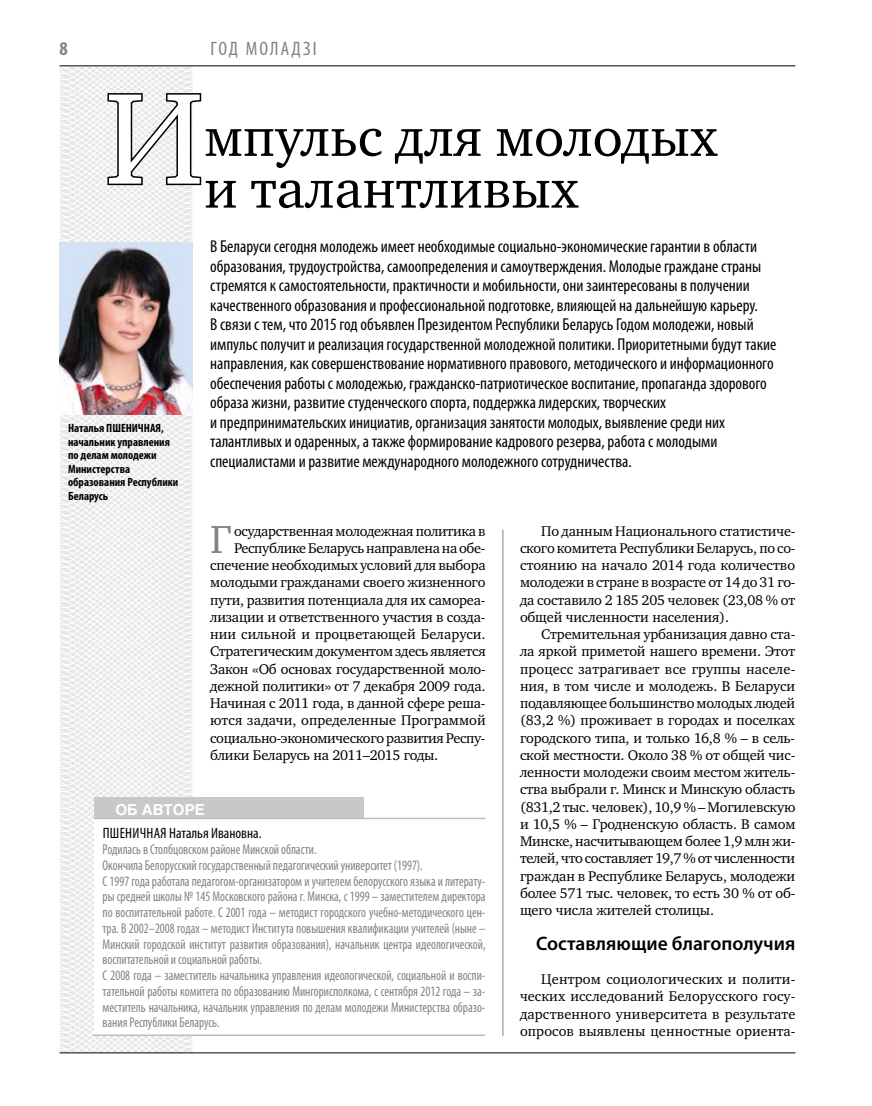
<style>
.page{position:relative;width:872px;height:1106px;background:#fff}
.page>*{position:absolute;margin:0;border:0;box-sizing:border-box;transform-origin:0 0}
.t1{font:132.6px "Charter C";color:#fff}
.t2{font:55.5px/51.8px "Charter C";color:#000}
.t3{font:40.05px "Charter C";color:#808285}
.t4{font:600 19.5px "Myriad Pro";color:#000}
.t5{font:condensed 19.5px "Myriad Pro";color:#808285}
.t6{font:700 condensed 19.5px "Myriad Pro";color:#808285}
.t7{font:condensed 17.25px/19.5px "Myriad Pro";color:#000}
.t8{font:condensed 15px "Myriad Pro";color:#000}
.t9{font:700 15px "Helios";color:#fff}
.t10{font:14.4px/17.2px "Charter C";letter-spacing:-.015em;color:#000;text-align:justify}
.t11{font:14.4px "Charter C";letter-spacing:.005em;color:#000}
.t12{font:condensed 14.25px/15.8px "Myriad Pro";color:#808285;scale:.9 1}
.t13{font:700 condensed 12px/13.5px "Myriad Pro";color:#000}
</style>
<div class="page">
<svg style="left:59px;top:65px;width:192px;height:989px"></svg>
<hr style="left:60px;top:1052px;width:735px;height:1px;background:#000">
<hr style="left:60px;top:65px;width:735px;height:1px;background:#000">
<hr style="left:502px;top:529px;width:1px;height:507px;background:#808285">
<svg style="left:106px;top:92px;width:97px;height:95px"></svg>
<div style="left:94px;top:797px;width:270px;height:23px;background:#c6c8ca"></div>
<div style="left:94px;top:818px;width:391px;height:218px;background:#fff"></div>
<hr style="left:93px;top:1034px;width:392px;height:2px;background:#bcbdc0">
<hr style="left:94px;top:817px;width:391px;height:2px;background:#bcbdc0">
<img style="left:60px;top:242px;width:132px;height:173px">
<h3 class="t6" style="left:60px;top:37px;width:10px">8</h3>
<h3 class="t5" style="left:210px;top:37px;width:108px">Год моладзі</h3>
<h1 class="t1" style="left:105px;top:65px;width:101px">И</h1>
<h2 class="t2" style="left:204px;top:112px;width:515px">мпульс для молодых и талантливых</h2>
<p class="t7" style="left:210px;top:237px;width:567px">В Беларуси сегодня молодежь имеет необходимые социально-экономические гарантии в области образования, трудоустройства, самоопределения и самоутверждения. Молодые граждане страны стремятся к самостоятельности, практичности и мобильности, они заинтересованы в получении качественного образования и профессиональной подготовке, влияющей на дальнейшую карьеру.<br>В связи с тем, что 2015 год объявлен Президентом Республики Беларусь Годом молодежи, новый импульс получит и реализация государственной молодежной политики. Приоритетными будут такие направления, как совершенствование нормативного правового, методического и информационного обеспечения работы с молодежью, гражданско-патриотическое воспитание, пропаганда здорового образа жизни, развитие студенческого спорта, поддержка лидерских, творческих<br>и предпринимательских инициатив, организация занятости молодых, выявление среди них талантливых и одаренных, а также формирование кадрового резерва, работа с молодыми специалистами и развитие международного молодежного сотрудничества.</p>
<p class="t13" style="left:68px;top:421px;width:112px">Наталья ПШЕНИЧНАЯ, начальник управления по делам молодежи<br>Министерства образования Республики<br>Беларусь</p>
<h3 class="t3" style="left:210px;top:517px;width:23px">Г</h3>
<p class="t10" style="left:234px;top:522px;width:253px">осударственная молодежная политика в</p>
<p class="t10" style="left:234px;top:539px;width:253px">Республике Беларусь направлена на обе-</p>
<p class="t10" style="left:210px;top:556px;width:277px">спечение необходимых условий для выбора</p>
<p class="t10" style="left:210px;top:574px;width:277px">молодыми гражданами своего жизненного</p>
<p class="t10" style="left:210px;top:591px;width:277px">пути, развития потенциала для их самореа-</p>
<p class="t10" style="left:210px;top:608px;width:277px">лизации и ответственного участия в созда-</p>
<p class="t11" style="left:210px;top:626px;width:277px">нии сильной и процветающей Беларуси.</p>
<p class="t10" style="left:210px;top:643px;width:277px">Стратегическим документом здесь является</p>
<p class="t10" style="left:210px;top:660px;width:277px">Закон «Об основах государственной моло-</p>
<p class="t10" style="left:210px;top:677px;width:277px">дежной политики» от 7 декабря 2009 года.</p>
<p class="t10" style="left:210px;top:694px;width:277px">Начиная с 2011 года, в данной сфере реша-</p>
<p class="t10" style="left:210px;top:712px;width:277px">ются задачи, определенные Программой</p>
<p class="t10" style="left:210px;top:729px;width:277px">социально-экономического развития Респу-</p>
<p class="t10" style="left:210px;top:746px;width:230px">блики Беларусь на 2011–2015 годы.</p>
<p class="t9" style="left:115px;top:801px;width:91px">об авторе</p>
<p class="t8" style="left:103px;top:824px;width:160px">Пшеничная Наталья Ивановна.</p>
<p class="t12" style="left:103px;top:841px;width:427px">Родилась в Столбцовском районе Минской области.<br>Окончила Белорусский государственный педагогический университет (1997).<br>C 1997 года работала педагогом-организатором и учителем белорусского языка и литерату&shy;ры средней школы № 145 Московского района г. Минска, с 1999 – заместителем директора по воспитательной работе. С 2001 года – методист городского учебно-методического цен&shy;тра. В 2002–2008 годах – методист Института повышения квалификации учителей (ныне – Минский городской институт развития образования), начальник центра идеологической, воспитательной и социальной работы.<br>С 2008 года – заместитель начальника управления идеологической, социальной и воспи&shy;тательной работы комитета по образованию Мингорисполкома, с сентября 2012 года – за&shy;меститель начальника, начальник управления по делам молодежи Министерства образо&shy;вания Республики Беларусь.</p>
<p class="t10" style="left:520px;top:522px;width:277px;text-indent:21px">По данным Национального статистиче&shy;ского комитета Республики Беларусь, по со&shy;стоянию на начало 2014 года количество молодежи в стране в возрасте от 14 до 31 го&shy;да составило 2 185 205 человек (23,08 % от общей численности населения).</p>
<p class="t10" style="left:520px;top:625px;width:277px;text-indent:21px">Стремительная урбанизация давно ста&shy;ла яркой приметой нашего времени. Этот процесс затрагивает все группы населе&shy;ния, в том числе и молодежь. В Беларуси подавляющее большинство молодых людей (83,2 %) проживает в городах и поселках городского типа, и только 16,8 % – в сель&shy;ской местности. Около 38 % от общей чис&shy;ленности молодежи своим местом житель&shy;ства выбрали г. Минск и Минскую область (831,2 тыс. человек), 10,9 % – Могилевскую и 10,5 % – Гродненскую область. В самом Минске, насчитывающем более 1,9 млн жи&shy;телей, что составляет 19,7 % от численности граждан в Республике Беларусь, молодежи более 571 тыс. человек, то есть 30 % от об&shy;щего числа жителей столицы.</p>
<h3 class="t4" style="left:536px;top:930px;width:261px">Составляющие благополучия</h3>
<p class="t10" style="left:520px;top:970px;width:277px;text-indent:21px">Центром социологических и полити&shy;ческих исследований Белорусского госу&shy;дарственного университета в результате опросов выявлены ценностные ориента-</p>
</div>
